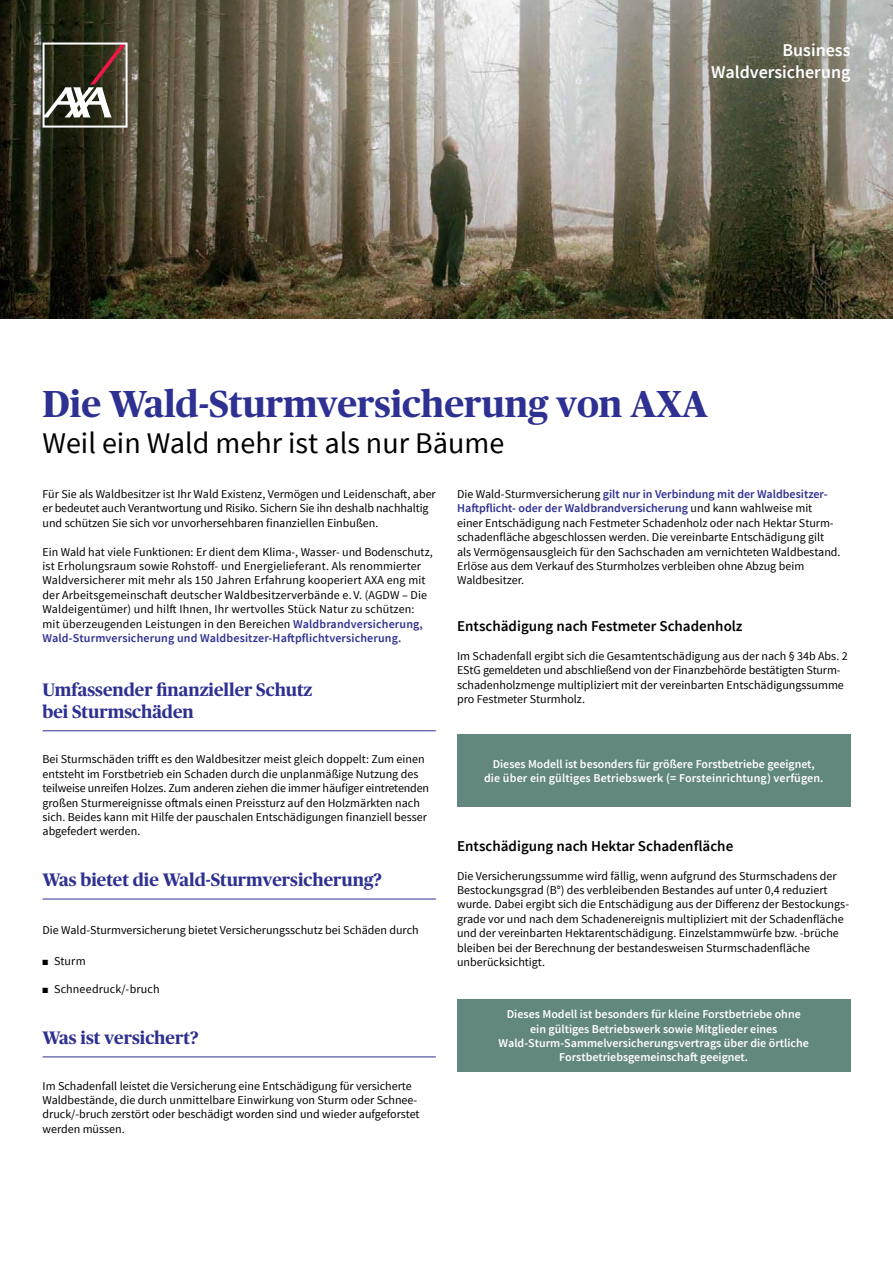
<style>
.page{position:relative;width:893px;height:1263px;background:#fff}
.page>*{position:absolute;margin:0;border:0;box-sizing:border-box;transform-origin:0 0}
.t1{font:700 37.5px "Publico Headline";color:#2e3092}
.t2{font:30px "Source Sans Pro";color:#000}
.t3{font:700 18px/21.6px "Publico Headline";color:#2e3092}
.t4{font:600 18px/21.6px "Source Sans Pro";color:#fff;text-align:right}
.t5{font:600 15px "Source Sans Pro";color:#000}
.t6{font:12px/14.4px "Source Sans Pro";color:#000}
.t7{font:600 12px/14.4px "Source Sans Pro";color:#fff;text-align:center}
.s1{font-weight:600;color:#2e3092}
</style>
<div class="page">
<img style="left:0;top:0;width:893px;height:319px">
<hr style="left:43px;top:730px;width:393px;height:1px;background:#2e3092">
<hr style="left:43px;top:899px;width:393px;height:1px;background:#2e3092">
<hr style="left:43px;top:1056px;width:393px;height:1px;background:#2e3092">
<svg style="left:43px;top:43px;width:85px;height:85px"></svg>
<div style="left:457px;top:734px;width:393px;height:73px;background:#62877e"></div>
<div style="left:457px;top:999px;width:393px;height:72px;background:#62877e"></div>
<h3 class="t4" style="left:711px;top:40px;width:141px">Business<br>Waldversicherung</h3>
<h1 class="t1" style="left:43px;top:377px;width:667px">Die Wald-Sturmversicherung von AXA</h1>
<h2 class="t2" style="left:43px;top:424px;width:463px">Weil ein Wald mehr ist als nur Bäume</h2>
<p class="t6" style="left:43px;top:487px;width:395px">Für Sie als Waldbesitzer ist Ihr Wald Existenz, Vermögen und Leidenschaft, aber er bedeutet auch Verantwortung und Risiko. Sichern Sie ihn deshalb nachhaltig und schützen Sie sich vor unvorhersehbaren finanziellen Einbußen.</p>
<p class="t6" style="left:43px;top:545px;width:392px">Ein Wald hat viele Funktionen: Er dient dem Klima-, Wasser- und Bodenschutz, ist Erholungsraum sowie Rohstoff- und Energielieferant. Als renommierter Waldversicherer mit mehr als 150 Jahren Erfahrung kooperiert AXA eng mit der Arbeitsgemeinschaft deutscher Waldbesitzerverbände e. V. (AGDW – Die Waldeigentümer) und hilft Ihnen, Ihr wertvolles Stück Natur zu schützen: mit überzeugenden Leistungen in den Bereichen <span class="s1">Waldbrandversicherung, Wald-Sturmversicherung und Waldbesitzer-Haftpflichtversicherung.</span></p>
<h3 class="t3" style="left:43px;top:678px;width:271px">Umfassender finanzieller Schutz bei Sturmschäden</h3>
<p class="t6" style="left:43px;top:752px;width:388px">Bei Sturmschäden trifft es den Waldbesitzer meist gleich doppelt: Zum einen entsteht im Forstbetrieb ein Schaden durch die unplanmäßige Nutzung des teilweise unreifen Holzes. Zum anderen ziehen die immer häufiger eintretenden großen Sturmereignisse oftmals einen Preissturz auf den Holzmärkten nach sich. Beides kann mit Hilfe der pauschalen Entschädigungen finanziell besser abgefedert werden.</p>
<h3 class="t3" style="left:43px;top:868px;width:341px">Was bietet die Wald-Sturmversicherung?</h3>
<p class="t6" style="left:43px;top:923px;width:378px">Die Wald-Sturmversicherung bietet Versicherungsschutz bei Schäden durch</p>
<p class="t6" style="left:43px;top:953px;width:45px">■ Sturm</p>
<p class="t6" style="left:43px;top:982px;width:119px">■ Schneedruck/-bruch</p>
<h3 class="t3" style="left:43px;top:1025px;width:158px">Was ist versichert?</h3>
<p class="t6" style="left:43px;top:1078px;width:379px">Im Schadenfall leistet die Versicherung eine Entschädigung für versicherte Waldbestände, die durch unmittelbare Einwirkung von Sturm oder Schnee&shy;druck/-bruch zerstört oder beschädigt worden sind und wieder aufgeforstet werden müssen.</p>
<p class="t6" style="left:457px;top:487px;width:385px">Die Wald-Sturmversicherung <span class="s1">gilt nur in Verbindung mit der Waldbesitzer-Haftpflicht- oder der Waldbrandversicherung</span> und kann wahlweise mit einer Entschädigung nach Festmeter Schadenholz oder nach Hektar Sturm&shy;schadenfläche abgeschlossen werden. Die vereinbarte Entschädigung gilt als Vermögensausgleich für den Sachschaden am vernichteten Waldbestand.<br>Erlöse aus dem Verkauf des Sturmholzes verbleiben ohne Abzug beim Waldbesitzer.</p>
<p class="t5" style="left:457px;top:617px;width:287px">Entschädigung nach Festmeter Schadenholz</p>
<p class="t6" style="left:457px;top:649px;width:392px">Im Schadenfall ergibt sich die Gesamtentschädigung aus der nach § 34b Abs. 2<br>EStG gemeldeten und abschließend von der Finanzbehörde bestätigten Sturm&shy;schadenholzmenge multipliziert mit der vereinbarten Entschädigungssumme pro Festmeter Sturmholz.</p>
<p class="t7" style="left:484px;top:757px;width:341px">Dieses Modell ist besonders für größere Forstbetriebe geeignet, die über ein gültiges Betriebswerk (= Forsteinrichtung) verfügen.</p>
<p class="t5" style="left:457px;top:836px;width:278px">Entschädigung nach Hektar Schadenfläche</p>
<p class="t6" style="left:457px;top:869px;width:393px">Die Versicherungssumme wird fällig, wenn aufgrund des Sturmschadens der Bestockungsgrad (B°) des verbleibenden Bestandes auf unter 0,4 reduziert wurde. Dabei ergibt sich die Entschädigung aus der Differenz der Bestockungs&shy;grade vor und nach dem Schadenereignis multipliziert mit der Schadenfläche und der vereinbarten Hektarentschädigung. Einzelstammwürfe bzw. -brüche bleiben bei der Berechnung der bestandesweisen Sturmschadenfläche unberücksichtigt.</p>
<p class="t7" style="left:499px;top:1007px;width:312px">Dieses Modell ist besonders für kleine Forstbetriebe ohne ein gültiges Betriebswerk sowie Mitglieder eines Wald-Sturm-Sammelversicherungsvertrags über die örtliche Forstbetriebsgemeinschaft geeignet.</p>
</div>
